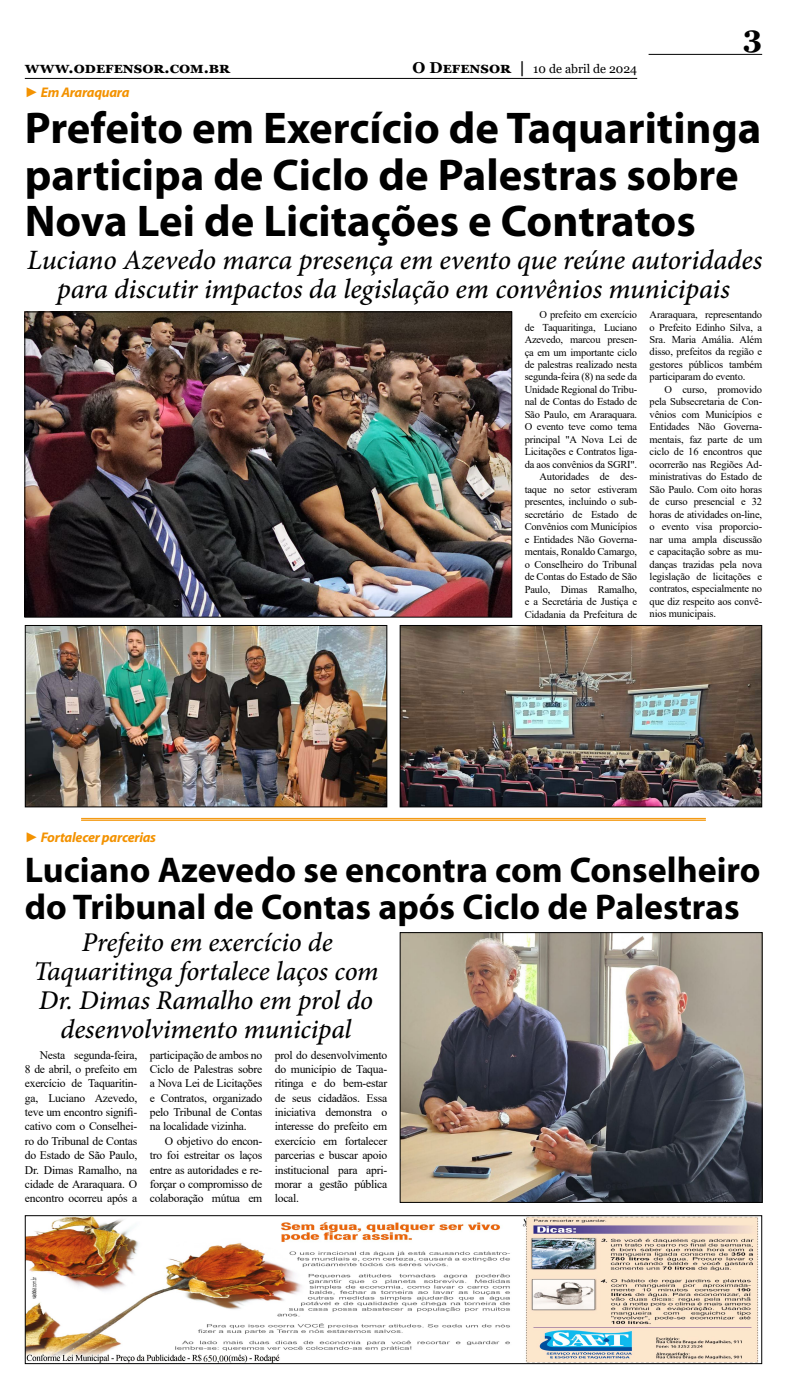
<style>
.page{position:relative;width:787px;height:1389px;background:#fff}
.page>*{position:absolute;margin:0;border:0;box-sizing:border-box;transform-origin:0 0}
.t1{font:700 44.62px/46.4px "Myriad Pro";color:#000}
.t2{font:700 35.88px/37.6px "Myriad Pro";color:#000}
.t3{font:700 30.62px "Georgia";color:#000}
.t4{font:italic 500 28px/29.8px "Minion Pro";letter-spacing:-.005em;color:#000;text-align:center}
.t5{font:italic 500 27.12px/28.9px "Minion Pro";letter-spacing:-.005em;color:#000;text-align:center}
.t6{font:700 15.75px "Georgia";color:#000}
.t7{font:italic 700 14px "Myriad Pro";letter-spacing:-.02em;color:#f39200}
.t8{font:12.25px "Georgia";color:#000}
.t9{font:11.64px/14.3px "Times New Roman";letter-spacing:-.02em;color:#000;text-align:justify}
.t10{font:10.5px/12.5px "Times New Roman";letter-spacing:-.015em;color:#000;text-align:justify}
.s1{font-weight:700;font-size:15.75px}
.s2{font-family:"Times New Roman";font-style:normal}
</style>
<div class="page">
<hr style="left:648px;top:54px;width:113px;height:1px;background:#000">
<hr style="left:25px;top:78px;width:612px;height:1px;background:#000">
<img style="left:27px;top:1217px;width:732px;height:145px">
<div style="left:25px;top:1215px;width:736px;height:149px;border:1px solid #000"></div>
<img style="left:26px;top:313px;width:484px;height:303px">
<div style="left:24px;top:311px;width:488px;height:307px;border:1px solid #000"></div>
<img style="left:27px;top:627px;width:358px;height:178px">
<div style="left:25px;top:625px;width:362px;height:182px;border:1px solid #000"></div>
<img style="left:401px;top:627px;width:358px;height:178px">
<div style="left:399px;top:625px;width:362px;height:182px;border:1px solid #000"></div>
<img style="left:401px;top:934px;width:359px;height:267px">
<div style="left:399px;top:932px;width:363px;height:271px;border:1px solid #000"></div>
<hr style="left:81px;top:818px;width:624px;height:1px;background:#f39200">
<hr style="left:81px;top:819px;width:624px;height:2px;background:#f39200">
<h3 class="t6" style="left:25px;top:58px;width:207px">www.odefensor.com.br</h3>
<p class="t8" style="left:412px;top:62px;width:226px"><span class="s1">O Defensor |</span> 10 de abril de 2024</p>
<h3 class="t3" style="left:742px;top:17px;width:21px">3</h3>
<h3 class="t7" style="left:25px;top:83px;width:106px"><span class="s2">►</span> Em Araraquara</h3>
<h1 class="t1" style="left:25px;top:104px;width:737px">Prefeito em Exercício de Taquaritinga participa de Ciclo de Palestras sobre<br>Nova Lei de Licitações e Contratos</h1>
<h3 class="t4" style="left:27px;top:245px;width:736px">Luciano Azevedo marca presença em evento que reúne autoridades para discutir impactos da legislação em convênios municipais</h3>
<p class="t10" style="left:524px;top:308px;width:114px;text-align:right">O prefeito em exercício<br>de Taquaritinga, Luciano<br>Azevedo, marcou presen&shy;ça em um importante ciclo de palestras realizado nesta segunda-feira (8) na sede da<br>Unidade Regional do Tribu&shy;nal de Contas do Estado de<br>São Paulo, em Araraquara.<br>O evento teve como tema principal "A Nova Lei de<br>Licitações e Contratos liga&shy;da aos convênios da SGRI".<br>Autoridades de des&shy;taque no setor estiveram presentes, incluindo o sub&shy;secretário de Estado de<br>Convênios com Municípios e Entidades Não Governa&shy;mentais, Ronaldo Camargo, o Conselheiro do Tribunal de Contas do Estado de São<br>Paulo, Dimas Ramalho, e a Secretária de Justiça e<br>Cidadania da Prefeitura de</p>
<p class="t10" style="left:649px;top:308px;width:114px">Araraquara, representando o Prefeito Edinho Silva, a Sra. Maria Amália. Além disso, prefeitos da região e gestores públicos também participaram do evento.</p>
<p class="t10" style="left:649px;top:383px;width:114px;text-indent:15px">O curso, promovido pela Subsecretaria de Con&shy;vênios com Municípios e Entidades Não Governa&shy;mentais, faz parte de um ciclo de 16 encontros que ocorrerão nas Regiões Ad&shy;ministrativas do Estado de São Paulo. Com oito horas de curso presencial e 32 horas de atividades on-line, o evento visa proporcio&shy;nar uma ampla discussão e capacitação sobre as mu&shy;danças trazidas pela nova legislação de licitações e contratos, especialmente no que diz respeito aos convê&shy;nios municipais.</p>
<h3 class="t7" style="left:25px;top:829px;width:133px"><span class="s2">►</span> Fortalecer parcerias</h3>
<h2 class="t2" style="left:25px;top:850px;width:737px">Luciano Azevedo se encontra com Conselheiro do Tribunal de Contas após Ciclo de Palestras</h2>
<h3 class="t5" style="left:33px;top:928px;width:347px">Prefeito em exercício de<br>Taquaritinga fortalece laços com<br>Dr. Dimas Ramalho em prol do desenvolvimento municipal</h3>
<p class="t9" style="left:25px;top:1047px;width:114px;text-indent:15px">Nesta segunda-feira, 8 de abril, o prefeito em exercício de Taquaritin&shy;ga, Luciano Azevedo, teve um encontro signifi&shy;cativo com o Conselhei&shy;ro do Tribunal de Contas do Estado de São Paulo, Dr. Dimas Ramalho, na cidade de Araraquara. O encontro ocorreu após a</p>
<p class="t9" style="left:150px;top:1047px;width:114px">participação de ambos no Ciclo de Palestras sobre a Nova Lei de Licitações e Contratos, organizado pelo Tribunal de Contas na localidade vizinha.</p>
<p class="t9" style="left:150px;top:1133px;width:114px;text-indent:15px">O objetivo do encon&shy;tro foi estreitar os laços entre as autoridades e re&shy;forçar o compromisso de colaboração mútua em</p>
<p class="t9" style="left:274px;top:1047px;width:114px">prol do desenvolvimento do município de Taqua&shy;ritinga e do bem-estar de seus cidadãos. Essa iniciativa demonstra o interesse do prefeito em exercício em fortalecer parcerias e buscar apoio institucional para apri&shy;morar a gestão pública local.</p>
</div>
